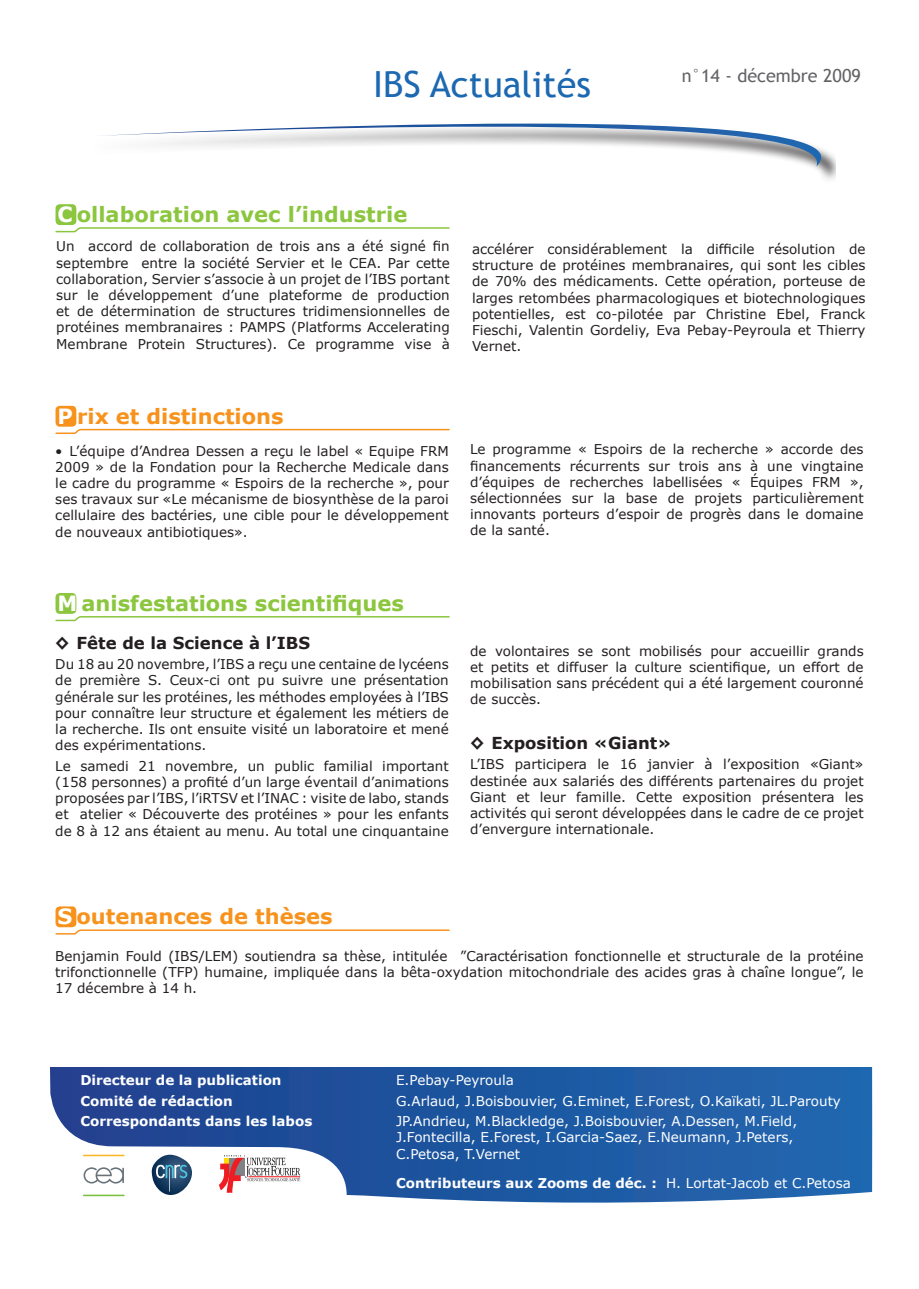
<style>
.page{position:relative;width:919px;height:1289px;background:#fff}
.page>*{position:absolute;margin:0;border:0;box-sizing:border-box;transform-origin:0 0}
.t1{font:36px "Trebuchet MS";color:#1c68b1}
.nom_thème_sauf_lettr{font:700 21px "Verdana";color:#8bc63e}
.nom_thème_sauf_lettr-2{font:700 21px "Verdana";color:#f7931d}
.t2{font:18px "Trebuchet MS";color:#636366}
.t3{font:700 16.5px "Verdana";color:#231f20}
.t4{font:13.5px/16.2px "Verdana";color:#231f20;text-align:justify}
.t5{font:13.5px/16.2px "Verdana";color:#fff}
.t6{font:700 13.5px "Verdana";color:#fff}
.s1{color:#fff}
.s2{font-weight:400}
</style>
<div class="page">
<svg style="left:50px;top:1067px;width:822px;height:136px;background:#3b6bac"></svg>
<svg style="left:83px;top:1154px;width:42px;height:2px"></svg>
<svg style="left:83px;top:1194px;width:42px;height:2px"></svg>
<svg style="left:84px;top:1167px;width:40px;height:16px"></svg>
<svg style="left:219px;top:1154px;width:81px;height:38px"></svg>
<svg style="left:152px;top:1154px;width:40px;height:40px"></svg>
<svg style="left:102px;top:123px;width:734px;height:43px"></svg>
<div style="left:55px;top:906px;width:21px;height:21px;background:#f7931d;border-radius:4px"></div>
<svg style="left:55px;top:929px;width:395px;height:6px"></svg>
<div style="left:55px;top:406px;width:21px;height:20px;background:#f7931d;border-radius:4px"></div>
<svg style="left:55px;top:428px;width:395px;height:6px"></svg>
<div style="left:55px;top:593px;width:21px;height:21px;background:#8bc63e;border-radius:4px"></div>
<svg style="left:55px;top:616px;width:395px;height:6px"></svg>
<div style="left:55px;top:204px;width:21px;height:21px;background:#8bc63e;border-radius:4px"></div>
<svg style="left:55px;top:227px;width:395px;height:6px"></svg>
<p class="t1" style="left:373px;top:63px;width:219px">IBS Actualités</p>
<p class="t2" style="left:681px;top:65px;width:181px">n°14 - décembre 2009</p>
<p class="nom_thème_sauf_lettr" style="left:57px;top:201px;width:351px"><span class="s1">C</span> ollaboration avec l’industrie</p>
<p class="t4" style="left:56px;top:238px;width:395px">Un accord de collaboration de trois ans a été signé fin septembre entre la société Servier et le CEA. Par cette collaboration, Servier s’associe à un projet de l’IBS portant sur le développement d’une plateforme de production et de détermination de structures tridimensionnelles de protéines membranaires : PAMPS (Platforms Accelerating Membrane Protein Structures). Ce programme vise à</p>
<p class="t4" style="left:472px;top:240px;width:395px">accélérer considérablement la difficile résolution de structure de protéines membranaires, qui sont les cibles de 70% des médicaments. Cette opération, porteuse de larges retombées pharmacologiques et biotechnologiques potentielles, est co-pilotée par Christine Ebel, Franck Fieschi, Valentin Gordeliy, Eva Pebay-Peyroula et Thierry Vernet.</p>
<p class="nom_thème_sauf_lettr-2" style="left:57px;top:403px;width:228px"><span class="s1">P</span> rix et distinctions</p>
<p class="t4" style="left:55px;top:442px;width:395px">• L’équipe d’Andrea Dessen a reçu le label « Equipe FRM 2009 » de la Fondation pour la Recherche Medicale dans le cadre du programme « Espoirs de la recherche », pour ses travaux sur «Le mécanisme de biosynthèse de la paroi cellulaire des bactéries, une cible pour le développement de nouveaux antibiotiques».</p>
<p class="t4" style="left:470px;top:441px;width:395px">Le programme « Espoirs de la recherche » accorde des financements récurrents sur trois ans à une vingtaine d’équipes de recherches labellisées « Équipes FRM », sélectionnées sur la base de projets particulièrement innovants porteurs d’espoir de progrès dans le domaine de la santé.</p>
<p class="nom_thème_sauf_lettr" style="left:57px;top:590px;width:348px"><span class="s1">M</span> anisfestations scientifiques</p>
<p class="t3" style="left:55px;top:632px;width:256px">◊ Fête de la Science à l’IBS</p>
<p class="t4" style="left:55px;top:655px;width:395px">Du 18 au 20 novembre, l’IBS a reçu une centaine de lycéens de première S. Ceux-ci ont pu suivre une présentation générale sur les protéines, les méthodes employées à l’IBS pour connaître leur structure et également les métiers de la recherche. Ils ont ensuite visité un laboratoire et mené des expérimentations.</p>
<p class="t4" style="left:55px;top:757px;width:395px">Le samedi 21 novembre, un public familial important (158 personnes) a profité d’un large éventail d’animations proposées par l’IBS, l’iRTSV et l’INAC : visite de labo, stands et atelier « Découverte des protéines » pour les enfants de 8 à 12 ans étaient au menu. Au total une cinquantaine</p>
<p class="t4" style="left:470px;top:642px;width:395px">de volontaires se sont mobilisés pour accueillir grands et petits et diffuser la culture scientifique, un effort de mobilisation sans précédent qui a été largement couronné de succès.</p>
<p class="t3" style="left:470px;top:732px;width:203px">◊ Exposition «Giant»</p>
<p class="t4" style="left:470px;top:756px;width:395px">L’IBS participera le 16 janvier à l’exposition «Giant» destinée aux salariés des différents partenaires du projet Giant et leur famille. Cette exposition présentera les activités qui seront développées dans le cadre de ce projet d’envergure internationale.</p>
<p class="nom_thème_sauf_lettr-2" style="left:57px;top:903px;width:276px"><span class="s1">S</span> outenances de thèses</p>
<p class="t4" style="left:55px;top:947px;width:809px">Benjamin Fould (IBS/LEM) soutiendra sa thèse, intitulée ”Caractérisation fonctionnelle et structurale de la protéine trifonctionnelle (TFP) humaine, impliquée dans la bêta-oxydation mitochondriale des acides gras à chaîne longue”, le 17 décembre à 14 h.</p>
<p class="t6" style="left:80px;top:1071px;width:203px">Directeur de la publication</p>
<p class="t5" style="left:396px;top:1071px;width:119px">E.Pebay-Peyroula</p>
<p class="t6" style="left:80px;top:1092px;width:154px">Comité de rédaction</p>
<p class="t5" style="left:396px;top:1092px;width:446px">G.Arlaud, J.Boisbouvier, G.Eminet, E.Forest, O.Kaïkati, JL.Parouty</p>
<p class="t6" style="left:80px;top:1112px;width:233px">Correspondants dans les labos</p>
<p class="t5" style="left:396px;top:1112px;width:402px">JP.Andrieu, M.Blackledge, J.Boisbouvier, A.Dessen, M.Field,<br>J.Fontecilla, E.Forest, I.Garcia-Saez, E.Neumann, J.Peters,<br>C.Petosa, T.Vernet</p>
<p class="t6" style="left:396px;top:1174px;width:456px">Contributeurs aux Zooms de déc. : <span class="s2">H. Lortat-Jacob et C.Petosa</span></p>
</div>
